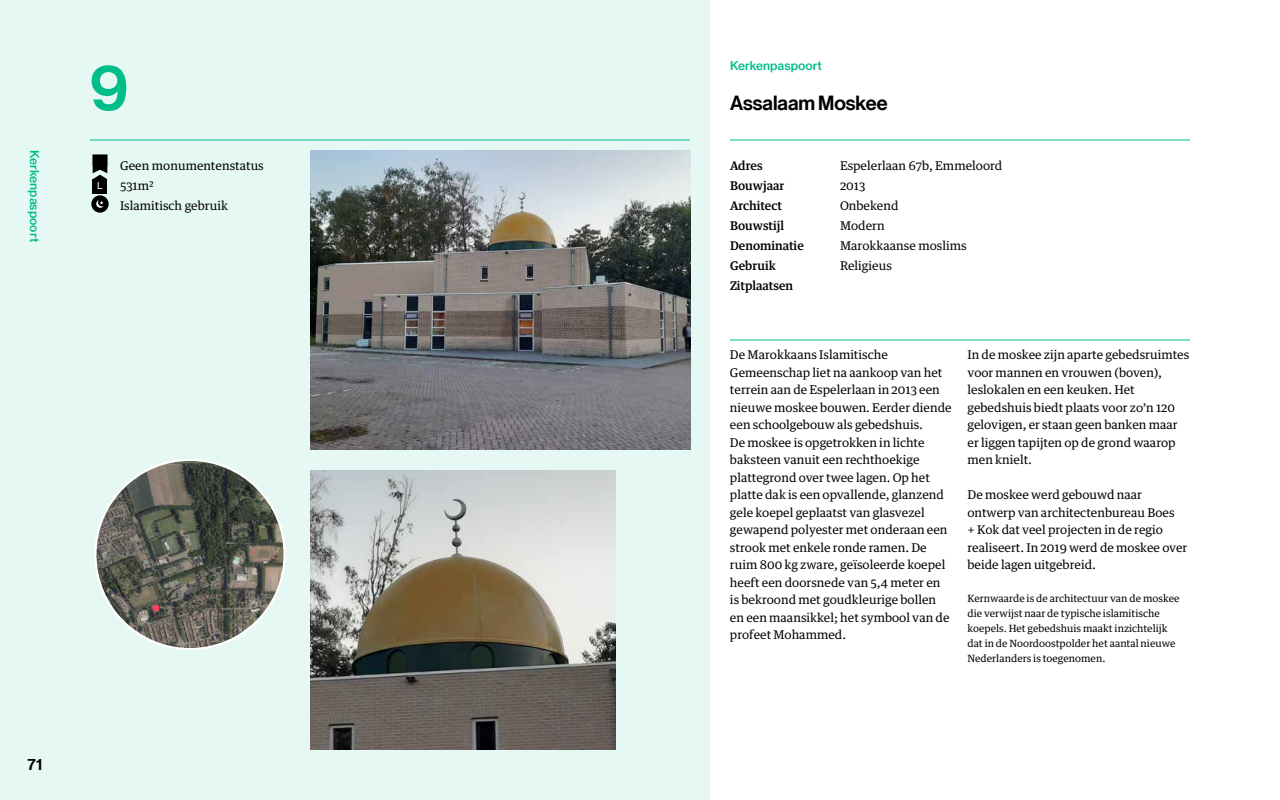
<style>
.page{position:relative;width:1280px;height:800px;background:#fff}
.page>*{position:absolute;margin:0;border:0;box-sizing:border-box;transform-origin:0 0}
.t1{font:64px "N Haas Grotesk DS Pro 65 Md";color:#00bd89}
.t2{font:20px "N Haas Grotesk DS Pro 65 Md";color:#000}
.t3{font:16px "N Haas Grotesk DS Pro 65 Md";color:#000}
.t4{font:12px/17.5px "Guardian Text Egyp";color:#000}
.t5{font:500 12px/20px "Guardian Text Egyp";color:#000}
.t6{font:12px "N Haas Grotesk TX Pro 65 Md";color:#00bd89}
.t7{font:10px/15px "Guardian Text Egyp";color:#000}
.t8{font:9.3px "N Haas Grotesk TX Pro 55 Rg";color:#fff}
</style>
<div class="page">
<div style="left:0;top:0;width:710px;height:800px;background:#e6f8f3"></div>
<hr style="left:730px;top:140px;width:460px;height:1px;background:#00bd89">
<hr style="left:90px;top:140px;width:600px;height:1px;background:#00bd89">
<hr style="left:730px;top:340px;width:460px;height:1px;background:#00bd89">
<div style="left:93px;top:179px;width:14px;height:14px;background:#000"></div>
<svg style="left:93px;top:155px;width:14px;height:24px"></svg>
<div style="left:91px;top:195px;width:18px;height:18px;background:#000;border-radius:50%"></div>
<svg style="left:96px;top:200px;width:8px;height:8px"></svg>
<img style="left:95px;top:460px;width:190px;height:189px;border-radius:95px">
<img style="left:310px;top:470px;width:306px;height:280px">
<img style="left:310px;top:150px;width:380px;height:300px">
<svg style="left:153px;top:605px;width:6px;height:6px"></svg>
<p class="t6" style="left:42px;top:150px;width:93px;rotate:90deg">Kerkenpaspoort</p>
<h1 class="t1" style="left:90px;top:50px;width:40px">9</h1>
<p class="t8" style="left:97px;top:180px;width:7px">L</p>
<p class="t4" style="left:120px;top:155px;width:145px;line-height:20px">Geen monumentenstatus<br>531m2<br>Islamitisch gebruik</p>
<h3 class="t3" style="left:28px;top:755px;width:16px">71</h3>
<p class="t6" style="left:730px;top:58px;width:93px">Kerkenpaspoort</p>
<h2 class="t2" style="left:730px;top:91px;width:159px">Assalaam Moskee</h2>
<p class="t5" style="left:730px;top:155px;width:75px">Adres<br>Bouwjaar<br>Architect<br>Bouwstijl<br>Denominatie<br>Gebruik<br>Zitplaatsen</p>
<p class="t4" style="left:840px;top:154px;width:164px;line-height:20px">Espelerlaan 67b, Emmeloord<br>2013<br>Onbekend<br>Modern<br>Marokkaanse moslims<br>Religieus</p>
<p class="t4" style="left:730px;top:345px;width:223px">De Marokkaans Islamitische Gemeenschap liet na aankoop van het terrein aan de Espelerlaan in 2013 een nieuwe moskee bouwen. Eerder diende een schoolgebouw als gebedshuis.<br>De moskee is opgetrokken in lichte baksteen vanuit een rechthoekige plattegrond over twee lagen. Op het platte dak is een opvallende, glanzend gele koepel geplaatst van glasvezel gewapend polyester met onderaan een strook met enkele ronde ramen. De ruim 800 kg zware, geïsoleerde koepel heeft een doorsnede van 5,4 meter en is bekroond met goudkleurige bollen en een maansikkel; het symbool van de profeet Mohammed.</p>
<p class="t4" style="left:968px;top:345px;width:223px">In de moskee zijn aparte gebedsruimtes voor mannen en vrouwen (boven), leslokalen en een keuken. Het gebedshuis biedt plaats voor zo’n 120 gelovigen, er staan geen banken maar er liggen tapijten op de grond waarop men knielt.</p>
<p class="t4" style="left:968px;top:485px;width:221px">De moskee werd gebouwd naar ontwerp van architectenbureau Boes<br>+ Kok dat veel projecten in de regio realiseert. In 2019 werd de moskee over beide lagen uitgebreid.</p>
<p class="t7" style="left:968px;top:590px;width:214px">Kernwaarde is de architectuur van de moskee die verwijst naar de typische islamitische koepels. Het gebedshuis maakt inzichtelijk dat in de Noordoostpolder het aantal nieuwe Nederlanders is toegenomen.</p>
</div>
